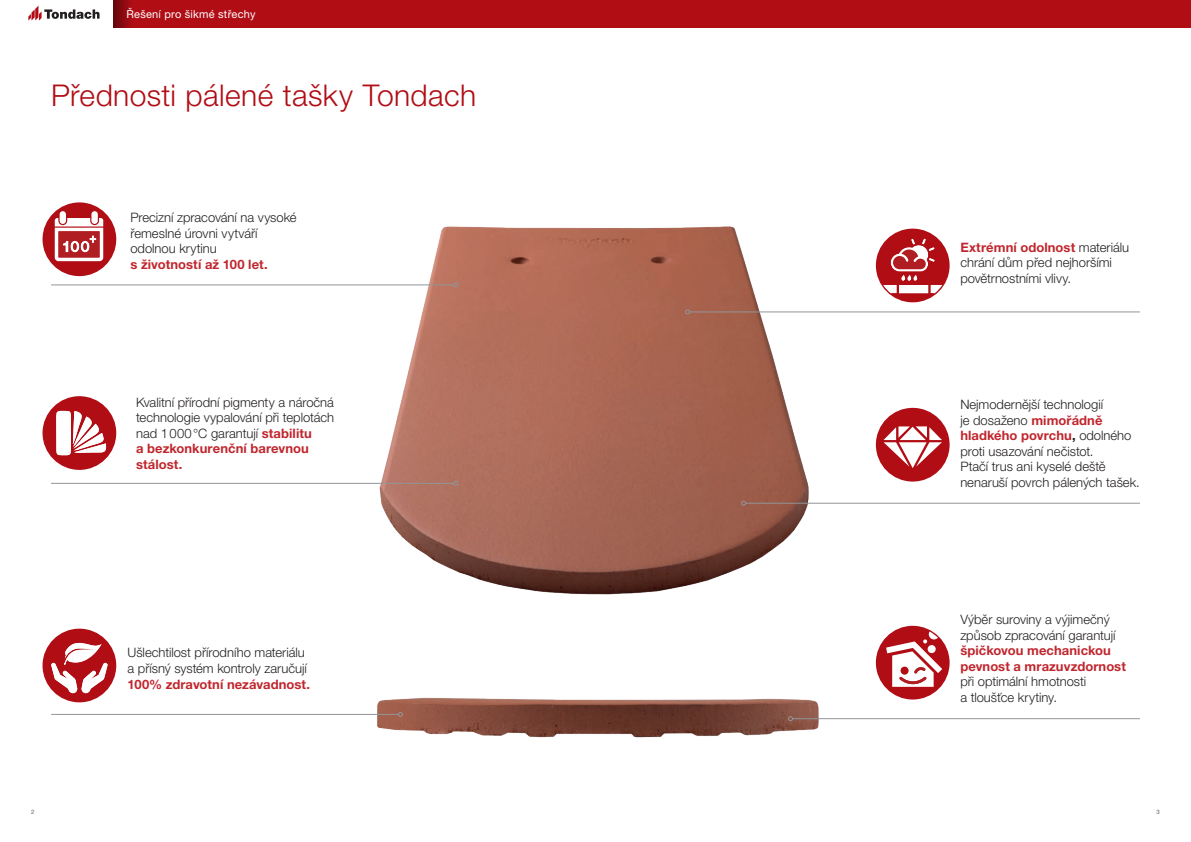
<style>
.page{position:relative;width:1191px;height:842px;background:#fff}
.page>*{position:absolute;margin:0;border:0;box-sizing:border-box;transform-origin:0 0}
.t1{font:300 30px "Helvetica Neue LT Pro";letter-spacing:.015em;color:#b00d15}
.t2{font:300 13px/15.6px "Helvetica Neue LT Pro";color:#231f20}
.t3{font:700 13px/15.6px "Helvetica Neue LT Pro";letter-spacing:.005em;color:#c0262d}
.t4{font:11px "Helvetica Neue LT Pro";letter-spacing:.02em;color:#fff}
.t5{font:6px "Helvetica Neue LT Pro";color:#636366}
.s1{font-weight:700;color:#c0262d}
.s2{font-weight:700}
</style>
<div class="page">
<div style="left:0;top:0;width:1191px;height:28px;background:#b00d15"></div>
<svg style="left:113px;top:0;width:16px;height:28px"></svg>
<div style="left:0;top:0;width:113px;height:28px;background:#fff"></div>
<svg style="left:28px;top:6px;width:72px;height:15px"></svg>
<img style="left:376px;top:697px;width:499px;height:41px">
<img style="left:311px;top:226px;width:606px;height:369px">
<hr style="left:51px;top:714px;width:347px;height:1px;background:#939598">
<svg style="left:398px;top:712px;width:5px;height:5px"></svg>
<hr style="left:51px;top:284px;width:403px;height:1px;background:#939598">
<svg style="left:453px;top:282px;width:5px;height:5px"></svg>
<hr style="left:51px;top:483px;width:403px;height:1px;background:#939598">
<svg style="left:453px;top:481px;width:5px;height:5px"></svg>
<hr style="left:689px;top:311px;width:451px;height:1px;background:#939598">
<svg style="left:685px;top:309px;width:5px;height:5px"></svg>
<hr style="left:745px;top:503px;width:395px;height:1px;background:#939598">
<svg style="left:741px;top:501px;width:5px;height:5px"></svg>
<hr style="left:792px;top:718px;width:348px;height:1px;background:#939598">
<svg style="left:788px;top:716px;width:5px;height:5px"></svg>
<div style="left:43px;top:202px;width:73px;height:74px;background:#b00d15;border-radius:50%"></div>
<div style="left:60px;top:211px;width:6px;height:13px;background:#fff;border-radius:3px"></div>
<div style="left:91px;top:211px;width:7px;height:13px;background:#fff;border-radius:3px"></div>
<svg style="left:55px;top:218px;width:48px;height:43px;background:#d78c8f"></svg>
<svg style="left:43px;top:629px;width:73px;height:73px"></svg>
<div style="left:876px;top:408px;width:73px;height:74px;background:#b00d15;border-radius:50%"></div>
<svg style="left:883px;top:426px;width:59px;height:42px"></svg>
<div style="left:876px;top:626px;width:73px;height:73px;background:#b00d15;border-radius:50%"></div>
<svg style="left:886px;top:631px;width:56px;height:56px"></svg>
<svg style="left:43px;top:396px;width:73px;height:74px"></svg>
<svg style="left:877px;top:230px;width:71px;height:71px"></svg>
<p class="t4" style="left:126px;top:8px;width:131px">Řešení pro šikmé střechy</p>
<h1 class="t1" style="left:51px;top:77px;width:427px">Přednosti pálené tašky Tondach</h1>
<p class="t2" style="left:130px;top:209px;width:168px">Precizní zpracování na vysoké řemeslné úrovni vytváří odolnou krytinu</p>
<p class="t3" style="left:130px;top:256px;width:139px">s životností až 100 let.</p>
<p class="t2" style="left:960px;top:239px;width:170px"><span class="s1">Extrémní odolnost</span> materiálu chrání dům před nejhoršími povětrnostními vlivy.</p>
<p class="t2" style="left:136px;top:394px;width:200px">Kvalitní přírodní pigmenty a náročná technologie vypalování při teplotách nad 1000°C garantují <span class="s1">stabilitu<br>a bezkonkurenční barevnou stálost.</span></p>
<p class="t2" style="left:960px;top:396px;width:181px">Nejmodernější technologií<br>je dosaženo <span class="s1">mimořádně hladkého povrchu</span><span class="s2">,</span> odolného proti usazování nečistot.<br>Ptačí trus ani kyselé deště nenaruší povrch pálených tašek.</p>
<p class="t2" style="left:128px;top:645px;width:181px">Ušlechtilost přírodního materiálu a přísný systém kontroly zaručují</p>
<p class="t3" style="left:128px;top:676px;width:184px">100% zdravotní nezávadnost.</p>
<p class="t2" style="left:960px;top:611px;width:157px">Výběr suroviny a výjimečný způsob zpracování garantují</p>
<p class="t3" style="left:960px;top:642px;width:167px">špičkovou mechanickou pevnost a mrazuvzdornost</p>
<p class="t2" style="left:960px;top:674px;width:127px">při optimální hmotnosti a tloušťce krytiny.</p>
<p class="t5" style="left:31px;top:808px;width:5px">2</p>
<p class="t5" style="left:1156px;top:808px;width:5px">3</p>
</div>
